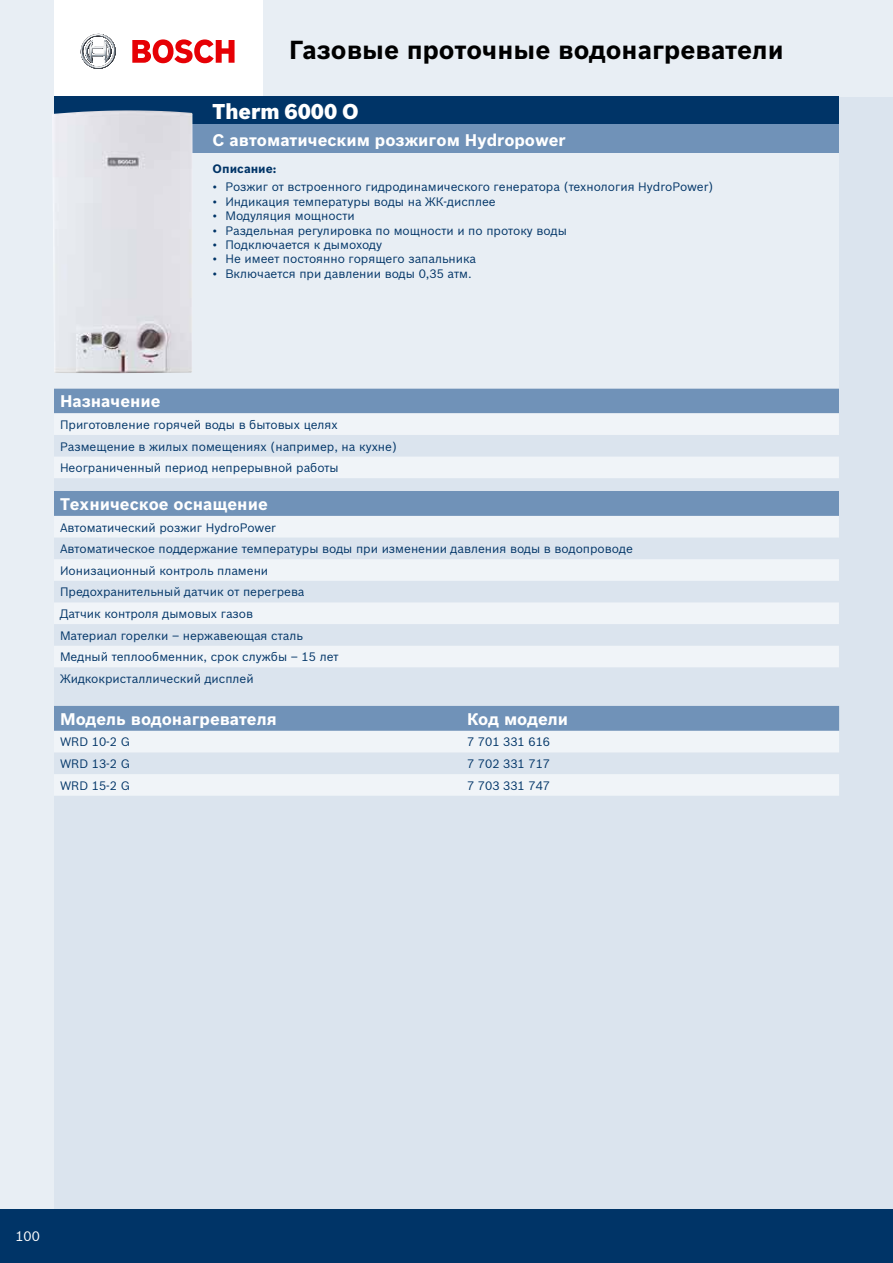
<style>
.page{position:relative;width:893px;height:1263px;background:#dbe4ee}
.page>*{position:absolute;margin:0;border:0;box-sizing:border-box;transform-origin:0 0}
.t1{font:700 25.5px "Bosch Sans";color:#000}
.t2{font:900 21px "Bosch Sans";color:#fff}
.t3{font:700 16.5px "Bosch Sans";color:#fff}
.t4{font:13.5px "Bosch Sans";color:#fff}
.t5{font:12px/21.6px "Bosch Sans";color:#003467}
.t6{font:700 12px "Bosch Sans";color:#003467}
</style>
<div class="page">
<div style="left:0;top:1209px;width:893px;height:54px;background:#003467"></div>
<div style="left:0;top:0;width:54px;height:1209px;background:#e8eef4"></div>
<div style="left:54px;top:0;width:208px;height:96px;background:#fff"></div>
<div style="left:259px;top:0;width:634px;height:96px;background:#e8eef4"></div>
<svg style="left:132px;top:39px;width:103px;height:24px"></svg>
<svg style="left:81px;top:34px;width:35px;height:35px"></svg>
<div style="left:54px;top:388px;width:785px;height:25px;background:#7092b8"></div>
<svg style="left:54px;top:414px;width:785px;height:253px;fill:#ebf0f6"></svg>
<div style="left:54px;top:706px;width:785px;height:25px;background:#7092b8"></div>
<svg style="left:54px;top:731px;width:785px;height:65px;fill:#f0f4f8"></svg>
<div style="left:54px;top:153px;width:785px;height:235px;background:#e8eef4"></div>
<div style="left:54px;top:96px;width:785px;height:29px;background:#003467"></div>
<div style="left:161px;top:125px;width:678px;height:28px;background:#7092b8"></div>
<img style="left:52px;top:110px;width:141px;height:263px">
<h1 class="t1" style="left:289px;top:34px;width:496px">Газовые проточные водонагреватели</h1>
<h2 class="t2" style="left:213px;top:98px;width:148px">Therm 6000 O</h2>
<h3 class="t3" style="left:213px;top:130px;width:355px">С автоматическим розжигом Hydropower</h3>
<p class="t6" style="left:213px;top:161px;width:65px">Описание:</p>
<p class="t5" style="left:213px;top:176px;width:503px">• Розжиг от встроенного гидродинамического генератора (технология HydroPower)</p>
<p class="t5" style="left:213px;top:191px;width:285px">• Индикация температуры воды на ЖК-дисплее</p>
<p class="t5" style="left:213px;top:205px;width:144px">• Модуляция мощности</p>
<p class="t5" style="left:213px;top:219px;width:356px">• Раздельная регулировка по мощности и по протоку воды</p>
<p class="t5" style="left:213px;top:234px;width:171px">• Подключается к дымоходу</p>
<p class="t5" style="left:213px;top:248px;width:265px">• Не имеет постоянно горящего запальника</p>
<p class="t5" style="left:213px;top:263px;width:260px">• Включается при давлении воды 0,35 атм.</p>
<h3 class="t3" style="left:60px;top:391px;width:102px">Назначение</h3>
<p class="t5" style="left:60px;top:414px;width:339px">Приготовление горячей воды в бытовых целях<br>Размещение в жилых помещениях (например, на кухне)<br>Неограниченный период непрерывной работы</p>
<h3 class="t3" style="left:60px;top:494px;width:209px">Техническое оснащение</h3>
<p class="t5" style="left:60px;top:516px;width:574px">Автоматический розжиг HydroPower<br>Автоматическое поддержание температуры воды при изменении давления воды в водопроводе Ионизационный контроль пламени<br>Предохранительный датчик от перегрева<br>Датчик контроля дымовых газов<br>Материал горелки – нержавеющая сталь<br>Медный теплообменник, срок службы – 15 лет<br>Жидкокристаллический дисплей</p>
<h3 class="t3" style="left:60px;top:709px;width:218px">Модель водонагревателя</h3>
<h3 class="t3" style="left:467px;top:709px;width:103px">Код модели</h3>
<p class="t5" style="left:60px;top:731px;width:72px">WRD 10-2 G</p>
<p class="t5" style="left:467px;top:731px;width:85px">7 701 331 616</p>
<p class="t5" style="left:60px;top:753px;width:72px">WRD 13-2 G</p>
<p class="t5" style="left:467px;top:753px;width:85px">7 702 331 717</p>
<p class="t5" style="left:60px;top:774px;width:72px">WRD 15-2 G</p>
<p class="t5" style="left:467px;top:774px;width:85px">7 703 331 747</p>
<p class="t4" style="left:15px;top:1228px;width:26px">100</p>
</div>
